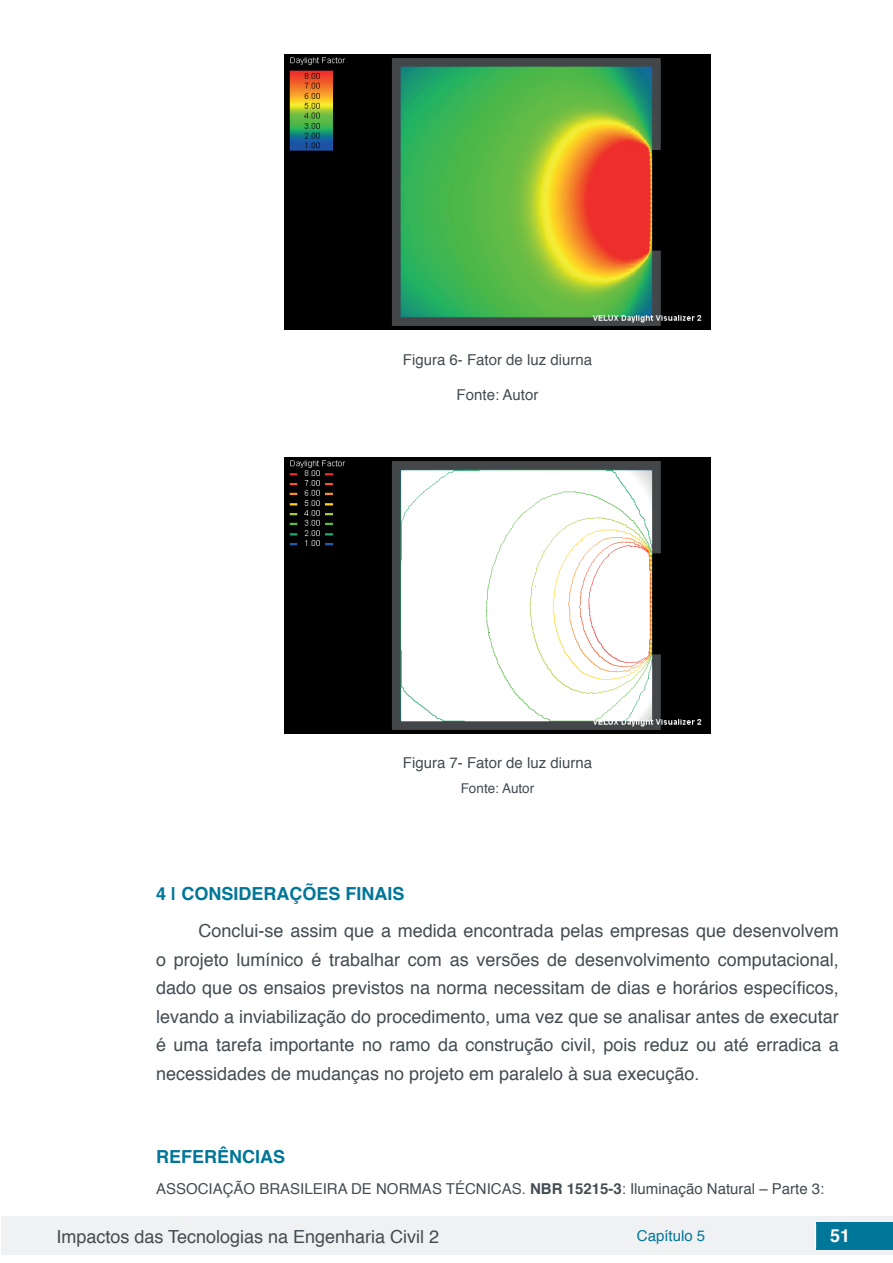
<style>
.page{position:relative;width:893px;height:1263px;background:#fff}
.page>*{position:absolute;margin:0;border:0;box-sizing:border-box;transform-origin:0 0}
.t1{font:18px/28.5px "Helvetica";color:#434c52;text-align:justify}
.t2{font:700 18px "Helvetica";color:#007699}
.t3{font:700 18px "Helvetica";color:#fff}
.t4{font:15px "Helvetica";color:#434c52}
.t5{font:15px "Helvetica";color:#007699}
.t6{font:13.5px "Helvetica";color:#434c52}
.s1{font-weight:700}
</style>
<div class="page">
<div style="left:1px;top:1216px;width:891px;height:38px;background:#f0f1f2"></div>
<div style="left:816px;top:1222px;width:77px;height:27px;background:#007699"></div>
<svg style="left:815px;top:1224px;width:1px;height:24px"></svg>
<img style="left:285px;top:54px;width:425px;height:276px">
<img style="left:285px;top:457px;width:425px;height:276px">
<p class="t4" style="left:403px;top:348px;width:191px">Figura 6- Fator de luz diurna</p>
<p class="t4" style="left:457px;top:383px;width:83px">Fonte: Autor</p>
<p class="t4" style="left:403px;top:751px;width:191px">Figura 7- Fator de luz diurna</p>
<p class="t6" style="left:461px;top:778px;width:75px">Fonte: Autor</p>
<p class="t2" style="left:156px;top:879px;width:250px">4 | CONSIDERAÇÕES FINAIS</p>
<p class="t1" style="left:156px;top:917px;width:684px;text-indent:43px">Conclui-se assim que a medida encontrada pelas empresas que desenvolvem o projeto lumínico é trabalhar com as versões de desenvolvimento computacional, dado que os ensaios previstos na norma necessitam de dias e horários específicos, levando a inviabilização do procedimento, uma vez que se analisar antes de executar é uma tarefa importante no ramo da construção civil, pois reduz ou até erradica a necessidades de mudanças no projeto em paralelo à sua execução.</p>
<p class="t2" style="left:156px;top:1142px;width:131px">REFERÊNCIAS</p>
<p class="t4" style="left:156px;top:1177px;width:670px">ASSOCIAÇÃO BRASILEIRA DE NORMAS TÉCNICAS. <span class="s1">NBR 15215-3</span>: Iluminação Natural – Parte 3:</p>
<p class="t1" style="left:56px;top:1223px;width:384px">Impactos das Tecnologias na Engenharia Civil 2</p>
<p class="t5" style="left:637px;top:1224px;width:70px">Capítulo 5</p>
<p class="t3" style="left:830px;top:1221px;width:22px">51</p>
</div>
